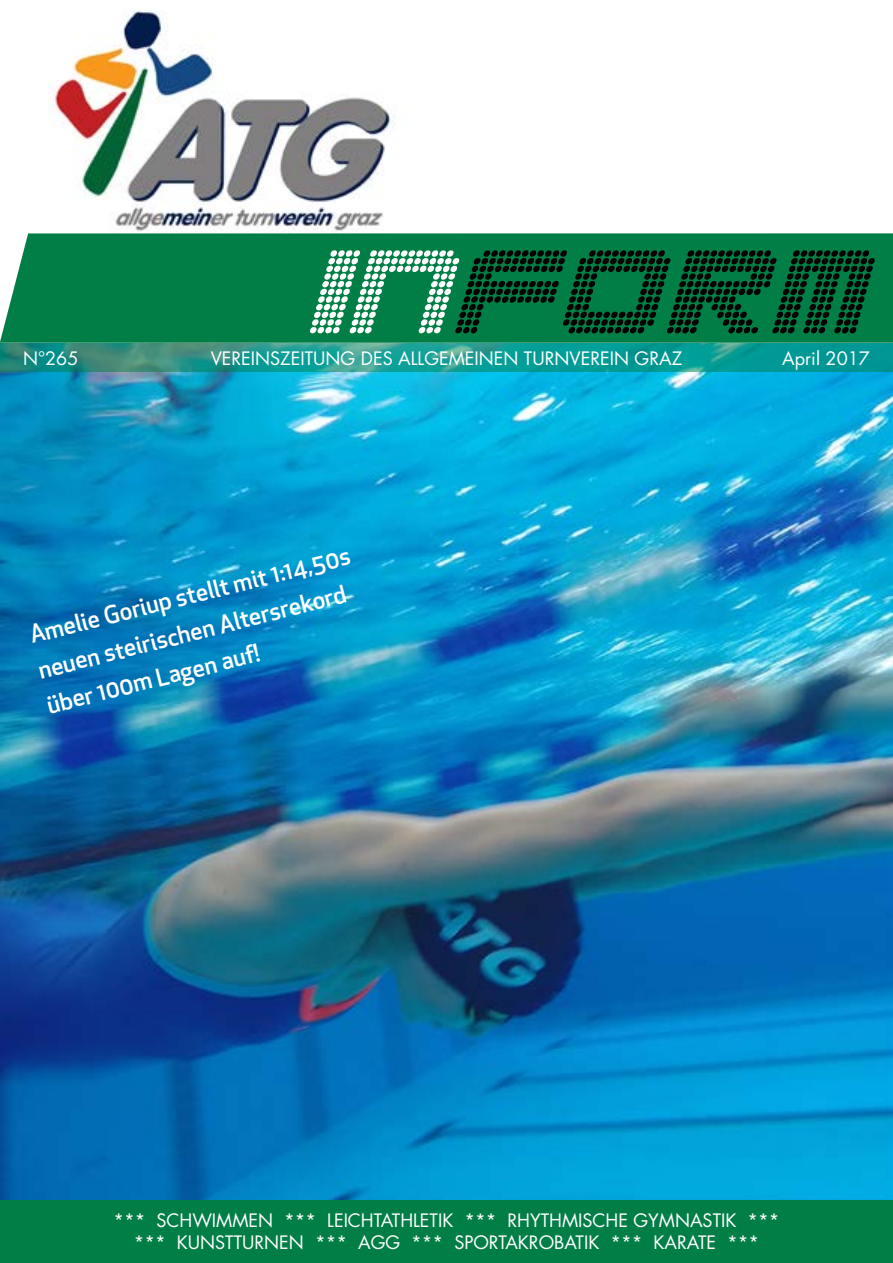
<style>
.page{position:relative;width:893px;height:1263px;background:#fff}
.page>*{position:absolute;margin:0;border:0;box-sizing:border-box;transform-origin:0 0}
.t1{font:italic 135.3px "Clubland";color:#000}
.t2{font:500 24.15px/36.2px "Apex New";color:#fff}
.t3{font:18px/21.6px "Futura LT";color:#fff;text-align:center}
.s1{color:#fff}
</style>
<div class="page">
<img style="left:0;top:372px;width:893px;height:828px">
<svg style="left:0;top:343px;width:893px;height:29px;background:#18988f"></svg>
<img style="left:48px;top:10px;width:347px;height:223px">
<div style="left:0;top:233px;width:893px;height:110px;background:#007e46"></div>
<div style="left:0;top:1200px;width:893px;height:63px;background:#007e46"></div>
<h1 class="t1" style="left:309px;top:208px;width:586px"><span class="s1">IN</span>FORM</h1>
<p class="t3" style="left:782px;top:348px;width:89px">April 2017</p>
<p class="t3" style="left:23px;top:348px;width:57px">N°265</p>
<p class="t3" style="left:211px;top:348px;width:473px">VEREINSZEITUNG DES ALLGEMEINEN TURNVEREIN GRAZ</p>
<h2 class="t2" style="left:25px;top:617px;width:331px;rotate:-14deg">Amelie Goriup stellt mit 1:14,50s neuen steirischen Altersrekord über 100m Lagen auf!</h2>
<p class="t3" style="left:113px;top:1210px;width:668px">*** SCHWIMMEN *** LEICHTATHLETIK *** RHYTHMISCHE GYMNASTIK *** *** KUNSTTURNEN *** AGG *** SPORTAKROBATIK *** KARATE ***</p>
</div>
